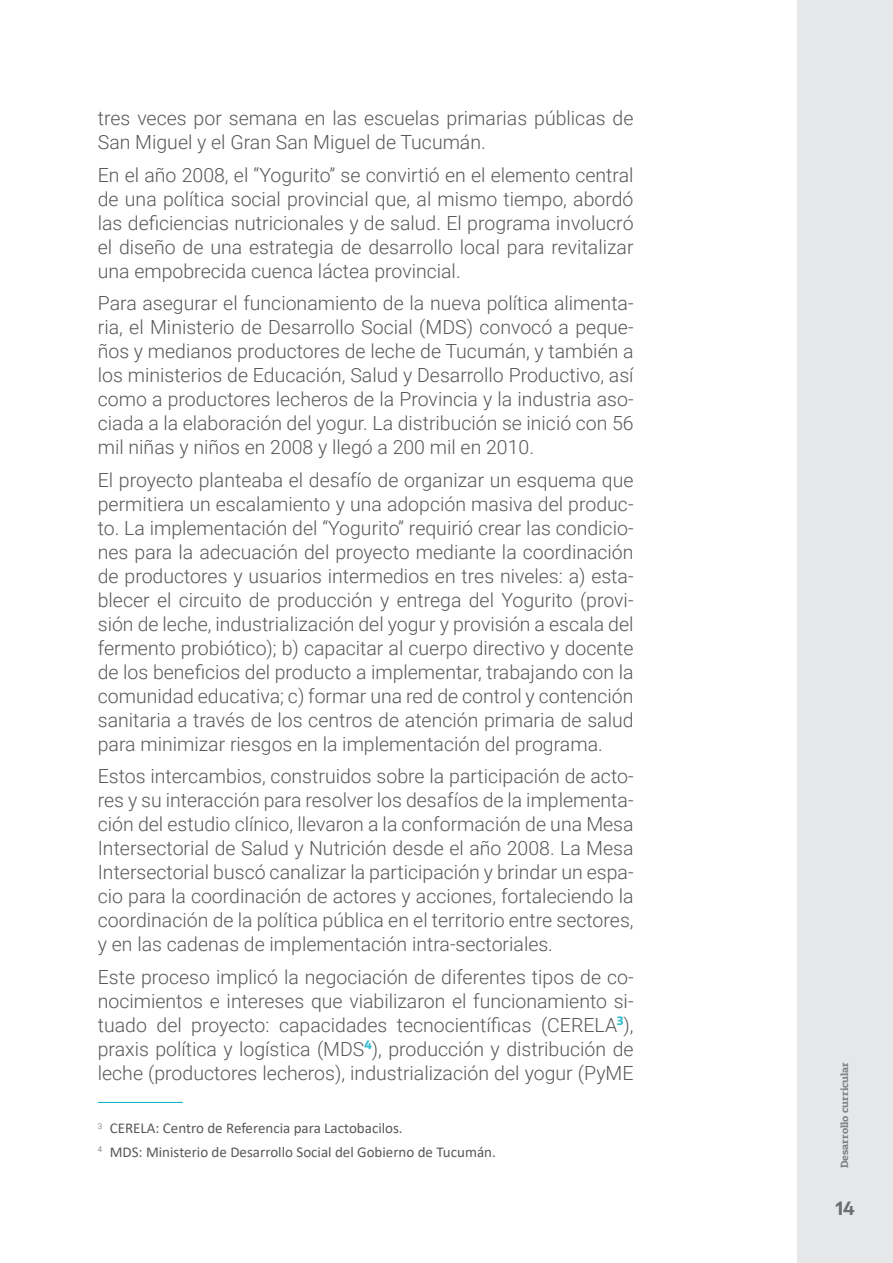
<style>
.page{position:relative;width:893px;height:1263px;background:#fff}
.page>*{position:absolute;margin:0;border:0;box-sizing:border-box;transform-origin:0 0}
.tEXTO{font:300 19.5px/24px "Roboto";color:#57585a;text-align:justify}
.t1{font:700 18px "Encode Sans";color:#6c6d70}
.Nota_al_pie{font:15px "Calibri";color:#57585a}
.t2{font:10.5px "Patua One";color:#808285;scale:1.12 1}
</style>
<div class="page">
<div style="left:797px;top:0;width:96px;height:1263px;background:#e6e7e9"></div>
<hr style="left:98px;top:1102px;width:85px;height:1px;background:#00aec3">
<p class="tEXTO" style="left:98px;top:106px;width:537px">tres veces por semana en las escuelas primarias públicas de<br>San Miguel y el Gran San Miguel de Tucumán.</p>
<p class="tEXTO" style="left:98px;top:162px;width:537px">En el año 2008, el “Yogurito” se convirtió en el elemento central de una política social provincial que, al mismo tiempo, abordó las deficiencias nutricionales y de salud. El programa involucró el diseño de una estrategia de desarrollo local para revitalizar una empobrecida cuenca láctea provincial.</p>
<p class="tEXTO" style="left:98px;top:291px;width:537px">Para asegurar el funcionamiento de la nueva política alimenta&shy;ria, el Ministerio de Desarrollo Social (MDS) convocó a peque&shy;ños y medianos productores de leche de Tucumán, y también a los ministerios de Educación, Salud y Desarrollo Productivo, así como a productores lecheros de la Provincia y la industria aso&shy;ciada a la elaboración del yogur. La distribución se inició con 56 mil niñas y niños en 2008 y llegó a 200 mil en 2010.</p>
<p class="tEXTO" style="left:98px;top:467px;width:537px">El proyecto planteaba el desafío de organizar un esquema que permitiera un escalamiento y una adopción masiva del produc&shy;to. La implementación del “Yogurito” requirió crear las condicio&shy;nes para la adecuación del proyecto mediante la coordinación de productores y usuarios intermedios en tres niveles: a) esta&shy;blecer el circuito de producción y entrega del Yogurito (provi&shy;sión de leche, industrialización del yogur y provisión a escala del fermento probiótico); b) capacitar al cuerpo directivo y docente de los beneficios del producto a implementar, trabajando con la comunidad educativa; c) formar una red de control y contención sanitaria a través de los centros de atención primaria de salud para minimizar riesgos en la implementación del programa.</p>
<p class="tEXTO" style="left:98px;top:764px;width:537px">Estos intercambios, construidos sobre la participación de acto&shy;res y su interacción para resolver los desafíos de la implementa&shy;ción del estudio clínico, llevaron a la conformación de una Mesa Intersectorial de Salud y Nutrición desde el año 2008. La Mesa Intersectorial buscó canalizar la participación y brindar un espa&shy;cio para la coordinación de actores y acciones, fortaleciendo la coordinación de la política pública en el territorio entre sectores, y en las cadenas de implementación intra-sectoriales.</p>
<p class="tEXTO" style="left:98px;top:964px;width:537px">Este proceso implicó la negociación de diferentes tipos de co&shy;nocimientos e intereses que viabilizaron el funcionamiento si&shy;tuado del proyecto: capacidades tecnocientíficas (CERELA<sup>3</sup>), praxis política y logística (MDS<sup>4</sup>), producción y distribución de leche (productores lecheros), industrialización del yogur (PyME</p>
<p class="Nota_al_pie" style="left:98px;top:1118px;width:306px"><sup>3</sup> CERELA: Centro de Referencia para Lactobacilos.</p>
<p class="Nota_al_pie" style="left:98px;top:1141px;width:400px"><sup>4</sup> MDS: Ministerio de Desarrollo Social del Gobierno de Tucumán.</p>
<p class="t2" style="left:838px;top:1168px;width:96px;rotate:-90deg">Desarrollo curricular</p>
<p class="t1" style="left:836px;top:1194px;width:20px">14</p>
</div>
